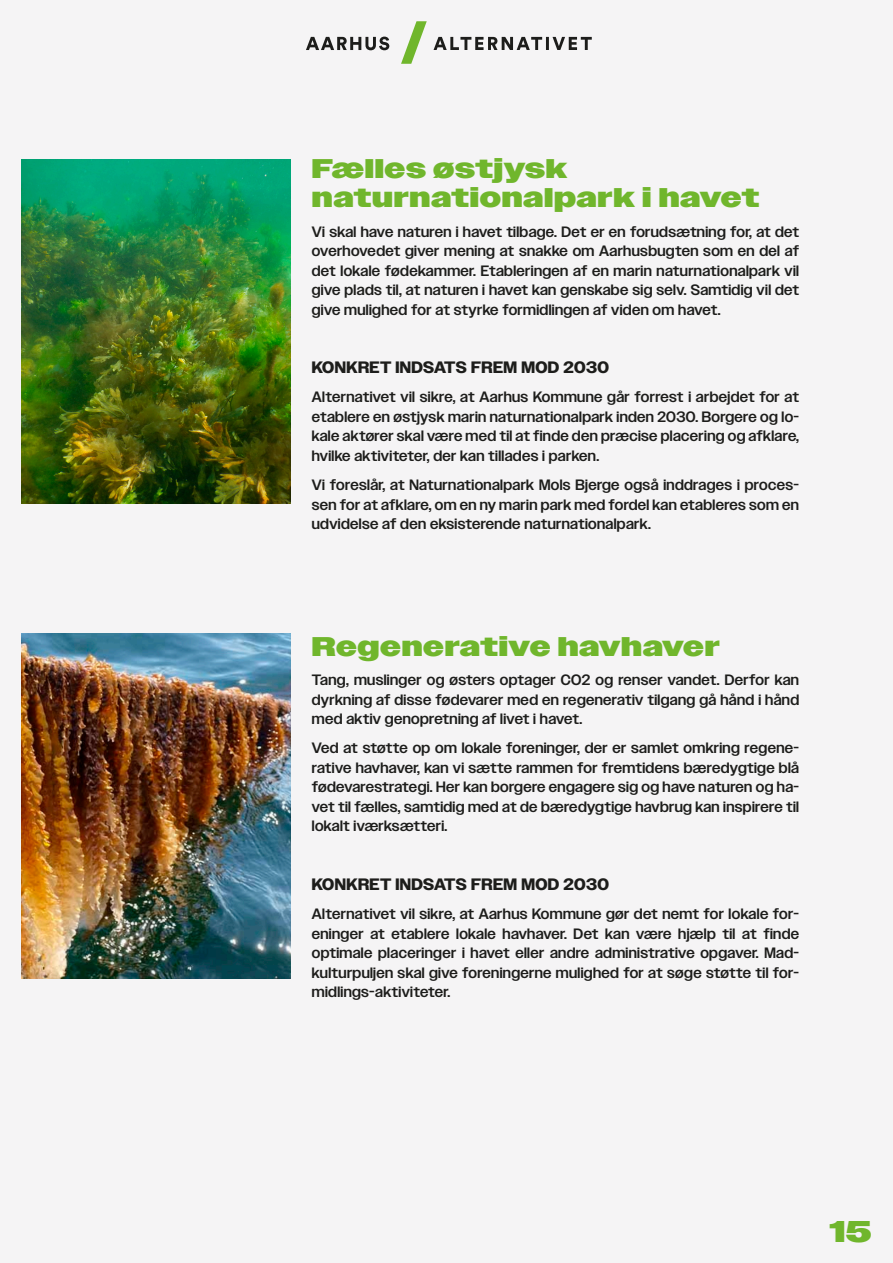
<style>
.page{position:relative;width:893px;height:1263px;background:#f5f4f5}
.page>*{position:absolute;margin:0;border:0;box-sizing:border-box;transform-origin:0 0}
.t1{font:900 30px "Owners Wide";color:#70b62c}
.Overskrift_4{font:900 27px/29.2px "Owners Wide";letter-spacing:.025em;color:#70b62c}
.Underoverskrift{font:700 16.5px "Owners";letter-spacing:.025em;color:#1d1d1b}
.Brødtekst{font:500 15px/19.5px "Owners";letter-spacing:.025em;color:#1d1d1b;text-align:justify}
</style>
<div class="page">
<svg style="left:401px;top:21px;width:26px;height:43px"></svg>
<svg style="left:434px;top:37px;width:158px;height:13px"></svg>
<svg style="left:306px;top:37px;width:83px;height:13px"></svg>
<img style="left:21px;top:159px;width:270px;height:345px">
<img style="left:21px;top:634px;width:270px;height:344px">
<p class="Overskrift_4" style="left:312px;top:155px;width:449px">Fælles østjysk naturnationalpark i havet</p>
<p class="Brødtekst" style="left:312px;top:222px;width:489px">Vi skal have naturen i havet tilbage. Det er en forudsætning for, at det overhovedet giver mening at snakke om Aarhusbugten som en del af det lokale fødekammer. Etableringen af en marin naturnationalpark vil give plads til, at naturen i havet kan genskabe sig selv. Samtidig vil det give mulighed for at styrke formidlingen af viden om havet.</p>
<p class="Underoverskrift" style="left:312px;top:358px;width:299px">KONKRET INDSATS FREM MOD 2030</p>
<p class="Brødtekst" style="left:312px;top:387px;width:489px">Alternativet vil sikre, at Aarhus Kommune går forrest i arbejdet for at etablere en østjysk marin naturnationalpark inden 2030. Borgere og lo&shy;kale aktører skal være med til at finde den præcise placering og afklare, hvilke aktiviteter, der kan tillades i parken.</p>
<p class="Brødtekst" style="left:312px;top:475px;width:489px">Vi foreslår, at Naturnationalpark Mols Bjerge også inddrages i proces&shy;sen for at afklare, om en ny marin park med fordel kan etableres som en udvidelse af den eksisterende naturnationalpark.</p>
<p class="Overskrift_4" style="left:312px;top:632px;width:409px">Regenerative havhaver</p>
<p class="Brødtekst" style="left:312px;top:670px;width:489px">Tang, muslinger og østers optager CO2 og renser vandet. Derfor kan dyrkning af disse fødevarer med en regenerativ tilgang gå hånd i hånd med aktiv genopretning af livet i havet.</p>
<p class="Brødtekst" style="left:312px;top:738px;width:489px">Ved at støtte op om lokale foreninger, der er samlet omkring regene&shy;rative havhaver, kan vi sætte rammen for fremtidens bæredygtige blå fødevarestrategi. Her kan borgere engagere sig og have naturen og ha&shy;vet til fælles, samtidig med at de bæredygtige havbrug kan inspirere til lokalt iværksætteri.</p>
<p class="Underoverskrift" style="left:312px;top:874px;width:299px">KONKRET INDSATS FREM MOD 2030</p>
<p class="Brødtekst" style="left:312px;top:904px;width:489px">Alternativet vil sikre, at Aarhus Kommune gør det nemt for lokale for&shy;eninger at etablere lokale havhaver. Det kan være hjælp til at finde optimale placeringer i havet eller andre administrative opgaver. Mad&shy;kulturpuljen skal give foreningerne mulighed for at søge støtte til for&shy;midlings-aktiviteter.</p>
<h1 class="t1" style="left:829px;top:1213px;width:44px">15</h1>
</div>
